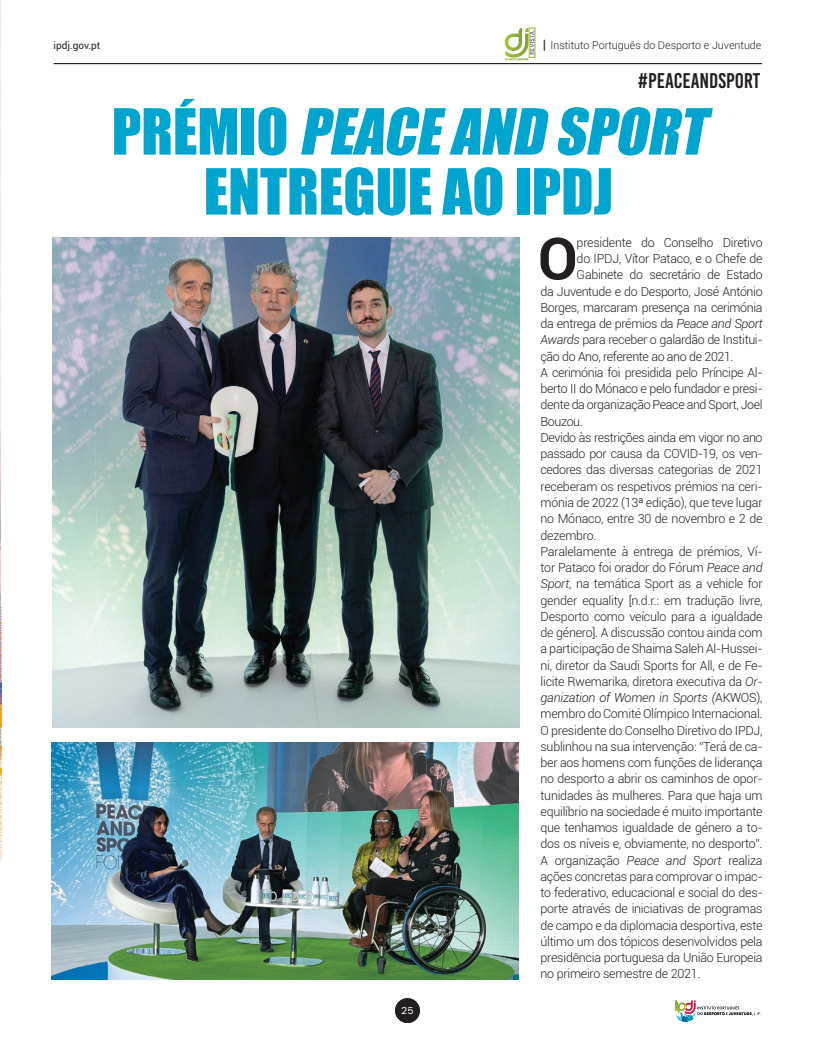
<style>
.page{position:relative;width:815px;height:1042px;background:#fff}
.page>*{position:absolute;margin:0;border:0;box-sizing:border-box;transform-origin:0 0}
.t1{font:58.75px/60px "Impact";color:#00a5cf;text-align:center}
.t2{font:700 58.25px "Roboto";color:#231f20}
.t3{font:21.25px "Bebas Kai";color:#231f20}
.t4{font:300 12.5px "Roboto";letter-spacing:-.02em;color:#231f20}
.t5{font:italic 300 12.5px "Roboto";letter-spacing:-.02em;color:#231f20}
.t6{font:300 10.75px "Roboto";color:#231f20}
.t7{font:10px "Roboto";color:#231f20}
.t8{font:10px "Kerox Non Commercial";color:#fff}
.s1{font-weight:400;font-stretch:condensed;font-size:12.88px}
.s2{font-style:italic}
.s3{font-style:normal}
</style>
<div class="page">
<svg style="left:505px;top:28px;width:29px;height:32px"></svg>
<hr style="left:54px;top:63px;width:708px;height:1px;background:#000">
<div style="left:395px;top:998px;width:25px;height:25px;background:#231f20;border-radius:50%"></div>
<svg style="left:676px;top:1000px;width:85px;height:21px"></svg>
<img style="left:0;top:0;width:1px;height:860px">
<img style="left:53px;top:238px;width:466px;height:489px">
<img style="left:51px;top:742px;width:467px;height:237px">
<p class="t7" style="left:54px;top:38px;width:48px">ipdj.gov.pt</p>
<p class="t6" style="left:543px;top:38px;width:220px"><span class="s1">|</span> Instituto Português do Desporto e Juventude</p>
<h3 class="t3" style="left:638px;top:70px;width:124px">#PEACEANDSPORT</h3>
<h1 class="t1" style="left:112px;top:100px;width:610px">P R É M I O <span class="s2">PEACEAND SPORT<br></span>ENTREGUE AO IPDJ</h1>
<p class="t8" style="left:402px;top:1003px;width:13px">25</p>
<h2 class="t2" style="left:538px;top:218px;width:42px">O</h2>
<p class="t4" style="left:577px;top:234px;width:187px">presidente do Conselho Diretivo</p>
<p class="t4" style="left:577px;top:250px;width:187px">do IPDJ, Vítor Pataco, e o Chefe de</p>
<p class="t4" style="left:577px;top:266px;width:188px">Gabinete do secretário de Estado</p>
<p class="t4" style="left:540px;top:283px;width:224px">da Juventude e do Desporto, José António</p>
<p class="t4" style="left:540px;top:299px;width:224px">Borges, marcaram presença na cerimónia</p>
<p class="t4" style="left:540px;top:315px;width:224px">da entrega de prémios da <span class="s2">Peace and Sport</span></p>
<p class="t4" style="left:540px;top:331px;width:224px"><span class="s2">Awards</span> para receber o galardão de Institui-</p>
<p class="t4" style="left:540px;top:348px;width:195px">ção do Ano, referente ao ano de 2021.</p>
<p class="t4" style="left:540px;top:364px;width:224px">A cerimónia foi presidida pelo Príncipe Al-</p>
<p class="t4" style="left:540px;top:380px;width:224px">berto II do Mónaco e pelo fundador e presi-</p>
<p class="t4" style="left:540px;top:396px;width:224px">dente da organização Peace and Sport, Joel</p>
<p class="t4" style="left:540px;top:413px;width:44px">Bouzou.</p>
<p class="t4" style="left:540px;top:429px;width:224px">Devido às restrições ainda em vigor no ano</p>
<p class="t4" style="left:540px;top:445px;width:224px">passado por causa da COVID-19, os ven-</p>
<p class="t4" style="left:540px;top:461px;width:224px">cedores das diversas categorias de 2021</p>
<p class="t4" style="left:540px;top:478px;width:224px">receberam os respetivos prémios na ceri-</p>
<p class="t4" style="left:540px;top:494px;width:224px">mónia de 2022 (13ª edição), que teve lugar</p>
<p class="t4" style="left:540px;top:510px;width:224px">no Mónaco, entre 30 de novembro e 2 de</p>
<p class="t4" style="left:540px;top:526px;width:57px">dezembro.</p>
<p class="t4" style="left:540px;top:543px;width:224px">Paralelamente à entrega de prémios, Ví-</p>
<p class="t4" style="left:540px;top:559px;width:224px">tor Pataco foi orador do Fórum <span class="s2">Peace and</span></p>
<p class="t4" style="left:540px;top:575px;width:224px"><span class="s2">Sport</span>, na temática Sport as a vehicle for</p>
<p class="t4" style="left:540px;top:591px;width:224px">gender equality [n.d.r.: em tradução livre,</p>
<p class="t4" style="left:540px;top:608px;width:224px">Desporto como veículo para a igualdade</p>
<p class="t4" style="left:540px;top:624px;width:224px">de género]. A discussão contou ainda com</p>
<p class="t4" style="left:540px;top:640px;width:224px">a participação de Shaima Saleh Al-Hussei-</p>
<p class="t4" style="left:540px;top:656px;width:224px">ni, diretor da Saudi Sports for All, e de Fe-</p>
<p class="t4" style="left:540px;top:673px;width:224px">licite Rwemarika, diretora executiva da <span class="s2">Or-</span></p>
<p class="t5" style="left:540px;top:689px;width:224px">ganization of Women in Sports (<span class="s3">AKWOS),</span></p>
<p class="t4" style="left:540px;top:705px;width:224px">membro do Comité Olímpico Internacional.</p>
<p class="t4" style="left:540px;top:721px;width:224px">O presidente do Conselho Diretivo do IPDJ,</p>
<p class="t4" style="left:540px;top:738px;width:224px">sublinhou na sua intervenção: “Terá de ca-</p>
<p class="t4" style="left:540px;top:754px;width:224px">ber aos homens com funções de liderança</p>
<p class="t4" style="left:540px;top:770px;width:224px">no desporto a abrir os caminhos de opor-</p>
<p class="t4" style="left:540px;top:786px;width:224px">tunidades às mulheres. Para que haja um</p>
<p class="t4" style="left:540px;top:803px;width:224px">equilíbrio na sociedade é muito importante</p>
<p class="t4" style="left:540px;top:819px;width:224px">que tenhamos igualdade de género a to-</p>
<p class="t4" style="left:540px;top:835px;width:224px">dos os níveis e, obviamente, no desporto”.</p>
<p class="t4" style="left:540px;top:851px;width:224px">A organização <span class="s2">Peace and Sport</span> realiza</p>
<p class="t4" style="left:540px;top:868px;width:224px">ações concretas para comprovar o impac-</p>
<p class="t4" style="left:540px;top:884px;width:224px">to federativo, educacional e social do des-</p>
<p class="t4" style="left:540px;top:900px;width:224px">porte através de iniciativas de programas</p>
<p class="t4" style="left:540px;top:916px;width:224px">de campo e da diplomacia desportiva, este</p>
<p class="t4" style="left:540px;top:933px;width:224px">último um dos tópicos desenvolvidos pela</p>
<p class="t4" style="left:540px;top:949px;width:224px">presidência portuguesa da União Europeia</p>
<p class="t4" style="left:540px;top:965px;width:161px">no primeiro semestre de 2021.</p>
</div>
